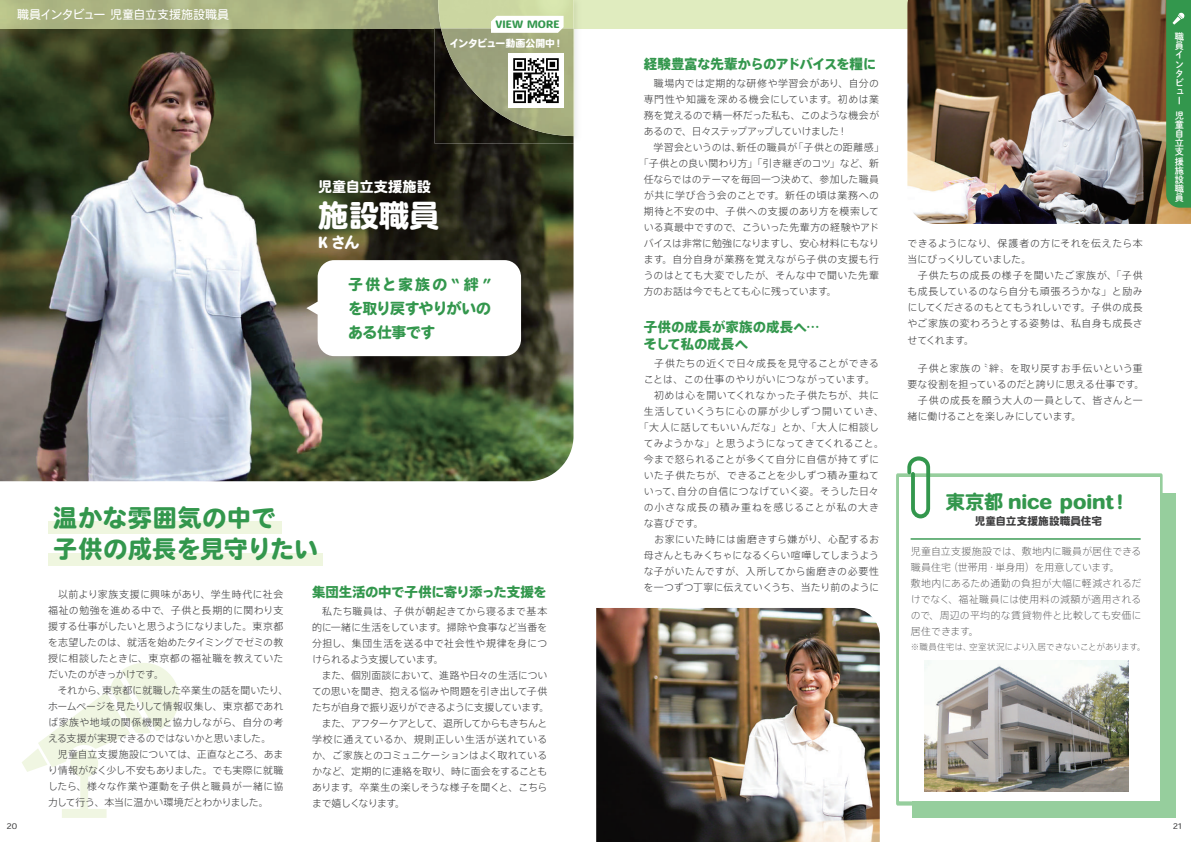
<style>
.page{position:relative;width:1191px;height:842px;background:#fff}
.page>*{position:absolute;margin:0;border:0;box-sizing:border-box;transform-origin:0 0}
.t1{font:30.5px "Heisei Maru Go Std W8";color:#fff}
.t2{font:24.1px/31.2px "Heisei Maru Go Std W8";letter-spacing:.015em;color:#33974d}
.t3{font:19.1px "Heisei Maru Go Std W8";letter-spacing:-.005em;color:#33974d}
.t4{font:14.9px/24.1px "Heisei Maru Go Std W8";letter-spacing:-.025em;color:#33974d;text-align:justify}
.t5{font:14.9px "Heisei Maru Go Std W8";color:#fff}
.t6{font:14.2px "Heisei Maru Go Std W8";color:#fff}
.t7{font:800 13.5px/17px "Axis Std";letter-spacing:.01em;color:#33974d}
.t8{font:800 13.5px "Axis Std";letter-spacing:-.02em;color:#33974d}
.t9{font:800 13.5px "Axis Std";letter-spacing:-.04em;color:#33974d}
.t10{font:12px "Heisei Maru Go Std W4";letter-spacing:-.03em;color:#fff}
.t11{font:10.6px "Heisei Maru Go Std W8";color:#3e3e3f}
.t12{font:300 9.9px/16px "Axis Std";letter-spacing:.015em;color:#3e3e3f}
.t13{font:300 9.9px/16px "Axis Std";letter-spacing:-.01em;color:#3e3e3f}
.t14{font:200 9.9px/16px "Axis Std";letter-spacing:.01em;color:#3e3e3f}
.t15{font:300 9.9px "Axis Std";letter-spacing:.045em;color:#3e3e3f}
.t16{font:300 9.9px "Axis Std";letter-spacing:.035em;color:#3e3e3f}
.t17{font:300 9.9px "Axis Std";letter-spacing:-.005em;color:#3e3e3f}
.t18{font:300 9.9px "Axis Std";letter-spacing:.04em;color:#3e3e3f}
.t19{font:300 9.9px "Axis Std";letter-spacing:-.015em;color:#3e3e3f}
.t20{font:300 9.9px "Axis Std";letter-spacing:-.045em;color:#3e3e3f}
.t21{font:300 9.9px "Axis Std";letter-spacing:.06em;color:#3e3e3f}
.t22{font:300 9.9px "Axis Std";letter-spacing:.08em;color:#3e3e3f}
.t23{font:9.9px "Heisei Maru Go Std W8";letter-spacing:-.02em;color:#fff}
.t24{font:9.9px "Heisei Maru Go Std W8";letter-spacing:.01em;color:#33974d}
.t25{font:9.2px/9.2px "DNP Shuei M Go Std B";color:#fff}
.t26{font:200 8.5px "Axis Std";letter-spacing:.005em;color:#3e3e3f}
.t27{font:7.8px "Heisei Maru Go Std W4";color:#3e3e3f}
</style>
<div class="page">
<img style="left:0;top:28px;width:573px;height:453px">
<svg style="left:22px;top:663px;width:157px;height:155px"></svg>
<svg style="left:306px;top:260px;width:215px;height:96px"></svg>
<div style="left:582px;top:0;width:609px;height:28px;background:#e0ecbf"></div>
<img style="left:596px;top:608px;width:283px;height:234px">
<img style="left:907px;top:0;width:284px;height:224px">
<div style="left:912px;top:493px;width:263px;height:325px;background:#96ce9d"></div>
<svg style="left:896px;top:473px;width:266px;height:332px;fill:#96ce9d"></svg>
<div style="left:899px;top:477px;width:260px;height:324px;background:#fff"></div>
<svg style="left:907px;top:456px;width:23px;height:62px"></svg>
<hr style="left:910px;top:538px;width:230px;height:2px;background:#33974d">
<img style="left:924px;top:660px;width:204px;height:131px">
<img style="left:434px;top:28px;width:148px;height:116px">
<img style="left:441px;top:28px;width:132px;height:108px">
<svg style="left:573px;top:0;width:1px;height:136px"></svg>
<img style="left:509px;top:53px;width:54px;height:55px">
<svg style="left:491px;top:16px;width:72px;height:17px"></svg>
<div style="left:1166px;top:0;width:25px;height:208px;background:#33974d"></div>
<div style="left:48px;top:521px;width:233px;height:12px;background:#eff6df"></div>
<div style="left:48px;top:553px;width:274px;height:13px;background:#eff6df"></div>
<p class="t10" style="left:17px;top:7px;width:214px">職員インタビュー 児童自立支援施設職員</p>
<p class="t24" style="left:495px;top:19px;width:66px">VIEW MORE</p>
<p class="t23" style="left:449px;top:38px;width:115px">インタビュー動画公開中！</p>
<h3 class="t6" style="left:318px;top:179px;width:114px">児童自立支援施設</h3>
<h1 class="t1" style="left:318px;top:198px;width:123px">施設職員</h1>
<h3 class="t5" style="left:318px;top:234px;width:43px">K さん</h3>
<h3 class="t4" style="left:348px;top:272px;width:145px">子供と家族の“ 絆 ”を取り戻すやりがいのある仕事です</h3>
<h2 class="t2" style="left:53px;top:503px;width:267px">温かな雰囲気の中で<br>子供の成長を見守りたい</h2>
<p class="t12" style="left:48px;top:586px;width:242px">　以前より家族支援に興味があり、学生時代に社会福祉の勉強を進める中で、子供と長期的に関わり支援する仕事がしたいと思うようになりました。東京都を志望したのは、就活を始めたタイミングでゼミの教授に相談したときに、東京都の福祉職を教えていただいたのがきっかけです。<br>　それから、東京都に就職した卒業生の話を聞いたり、ホームページを見たりして情報収集し、東京都であれば家族や地域の関係機関と協力しながら、自分の考える支援が実現できるのではないかと思いました。<br>　児童自立支援施設については、正直なところ、あまり情報がなく少し不安もありました。でも実際に就職したら、様々な作業や運動を子供と職員が一緒に協力して行う、本当に温かい環境だとわかりました。</p>
<h3 class="t8" style="left:312px;top:582px;width:236px">集団生活の中で子供に寄り添った支援を</h3>
<p class="t13" style="left:312px;top:603px;width:239px">　私たち職員は、子供が朝起きてから寝るまで基本的に一緒に生活をしています。掃除や食事など当番を分担し、集団生活を送る中で社会性や規律を身につけられるよう支援しています。<br>　また、個別面談において、進路や日々の生活についての思いを聞き、抱える悩みや問題を引き出して子供たちが自身で振り返りができるように支援しています。　また、アフターケアとして、退所してからもきちんと学校に通えているか、規則正しい生活が送れているか、ご家族とのコミュニケーションはよく取れているかなど、定期的に連絡を取り、時に面会をすることもあります。卒業生の楽しそうな様子を聞くと、こちらまで嬉しくなります。</p>
<h3 class="t9" style="left:643px;top:54px;width:234px">経験豊富な先輩からのアドバイスを糧に</h3>
<p class="t15" style="left:643px;top:76px;width:237px">　職場内では定期的な研修や学習会があり、自分の</p>
<p class="t15" style="left:643px;top:92px;width:237px">専門性や知識を深める機会にしています。初めは業</p>
<p class="t17" style="left:643px;top:108px;width:237px">務を覚えるので精一杯だった私も、このような機会が</p>
<p class="t20" style="left:643px;top:124px;width:215px">あるので、日々ステップアップしていけました！　</p>
<p class="t12" style="left:643px;top:139px;width:242px">　学習会というのは、新任の職員が「子供との距離感」</p>
<p class="t19" style="left:639px;top:156px;width:242px">「子供との良い関わり方」「引き継ぎのコツ」など、新</p>
<p class="t17" style="left:643px;top:172px;width:237px">任ならではのテーマを毎回一つ決めて、参加した職員</p>
<p class="t15" style="left:643px;top:188px;width:237px">が共に学び合う会のことです。新任の頃は業務への</p>
<p class="t15" style="left:643px;top:204px;width:237px">期待と不安の中、子供への支援のあり方を模索して</p>
<p class="t12" style="left:643px;top:219px;width:237px">いる真最中ですので、こういった先輩方の経験やアド</p>
<p class="t13" style="left:643px;top:235px;width:237px">バイスは非常に勉強になりますし、安心材料にもなり</p>
<p class="t18" style="left:643px;top:252px;width:237px">ます。自分自身が業務を覚えながら子供の支援も行</p>
<p class="t16" style="left:643px;top:268px;width:237px">うのはとても大変でしたが、そんな中で聞いた先輩</p>
<p class="t19" style="left:643px;top:284px;width:195px">方のお話は今でもとても心に残っています。</p>
<h3 class="t7" style="left:643px;top:318px;width:177px">子供の成長が家族の成長へ…そして私の成長へ</h3>
<p class="t16" style="left:643px;top:356px;width:237px">　子供たちの近くで日々成長を見守ることができる</p>
<p class="t12" style="left:643px;top:371px;width:233px">ことは、この仕事のやりがいにつながっています。</p>
<p class="t15" style="left:643px;top:388px;width:237px">　初めは心を開いてくれなかった子供たちが、共に</p>
<p class="t21" style="left:643px;top:404px;width:242px">生活していくうちに心の扉が少しずつ開いていき、</p>
<p class="t12" style="left:639px;top:419px;width:242px">「大人に話してもいいんだな」とか、「大人に相談し</p>
<p class="t12" style="left:643px;top:435px;width:242px">てみようかな」と思うようになってきてくれること。</p>
<p class="t16" style="left:643px;top:452px;width:237px">今まで怒られることが多くて自分に自信が持てずに</p>
<p class="t12" style="left:643px;top:467px;width:237px">いた子供たちが、できることを少しずつ積み重ねて</p>
<p class="t12" style="left:643px;top:483px;width:237px">いって、自分の自信につなげていく姿。そうした日々</p>
<p class="t22" style="left:643px;top:500px;width:237px">の小さな成長の積み重ねを感じることが私の大き</p>
<p class="t12" style="left:643px;top:515px;width:62px">な喜びです。</p>
<p class="t18" style="left:643px;top:532px;width:237px">　お家にいた時には歯磨きすら嫌がり、心配するお</p>
<p class="t13" style="left:643px;top:547px;width:237px">母さんともみくちゃになるくらい喧嘩してしまうよう</p>
<p class="t16" style="left:643px;top:564px;width:237px">な子がいたんですが、入所してから歯磨きの必要性</p>
<p class="t13" style="left:643px;top:579px;width:237px">を一つずつ丁寧に伝えていくうち、当たり前のように</p>
<p class="t12" style="left:907px;top:235px;width:237px">できるようになり、保護者の方にそれを伝えたら本当にびっくりしていました。<br>　子供たちの成長の様子を聞いたご家族が、「子供も成長しているのなら自分も頑張ろうかな」と励みにしてくださるのもとてもうれしいです。子供の成長やご家族の変わろうとする姿勢は、私自身も成長させてくれます。</p>
<p class="t12" style="left:907px;top:359px;width:238px">　子供と家族の〝絆〟を取り戻すお手伝いという重要な役割を担っているのだと誇りに思える仕事です。　子供の成長を願う大人の一員として、皆さんと一緒に働けることを楽しみにしています。</p>
<h3 class="t3" style="left:946px;top:491px;width:185px">東京都 nice point！</h3>
<p class="t11" style="left:974px;top:515px;width:129px">児童自立支援施設職員住宅</p>
<p class="t14" style="left:911px;top:543px;width:232px">児童自立支援施設では、敷地内に職員が居住できる職員住宅（世帯用・単身用）を用意しています。<br>敷地内にあるため通勤の負担が大幅に軽減されるだけでなく、福祉職員には使用料の減額が適用されるので、周辺の平均的な賃貸物件と比較しても安価に居住できます。</p>
<p class="t26" style="left:911px;top:640px;width:236px">※職員住宅は、空室状況により入居できないことがあります。</p>
<p class="t25" style="left:1174px;top:32px;width:11px">職員インタビュー</p>
<p class="t25" style="left:1174px;top:110px;width:11px">児童自立支援施設職員</p>
<p class="t27" style="left:6px;top:821px;width:12px">20</p>
<p class="t27" style="left:1172px;top:821px;width:11px">21</p>
</div>
